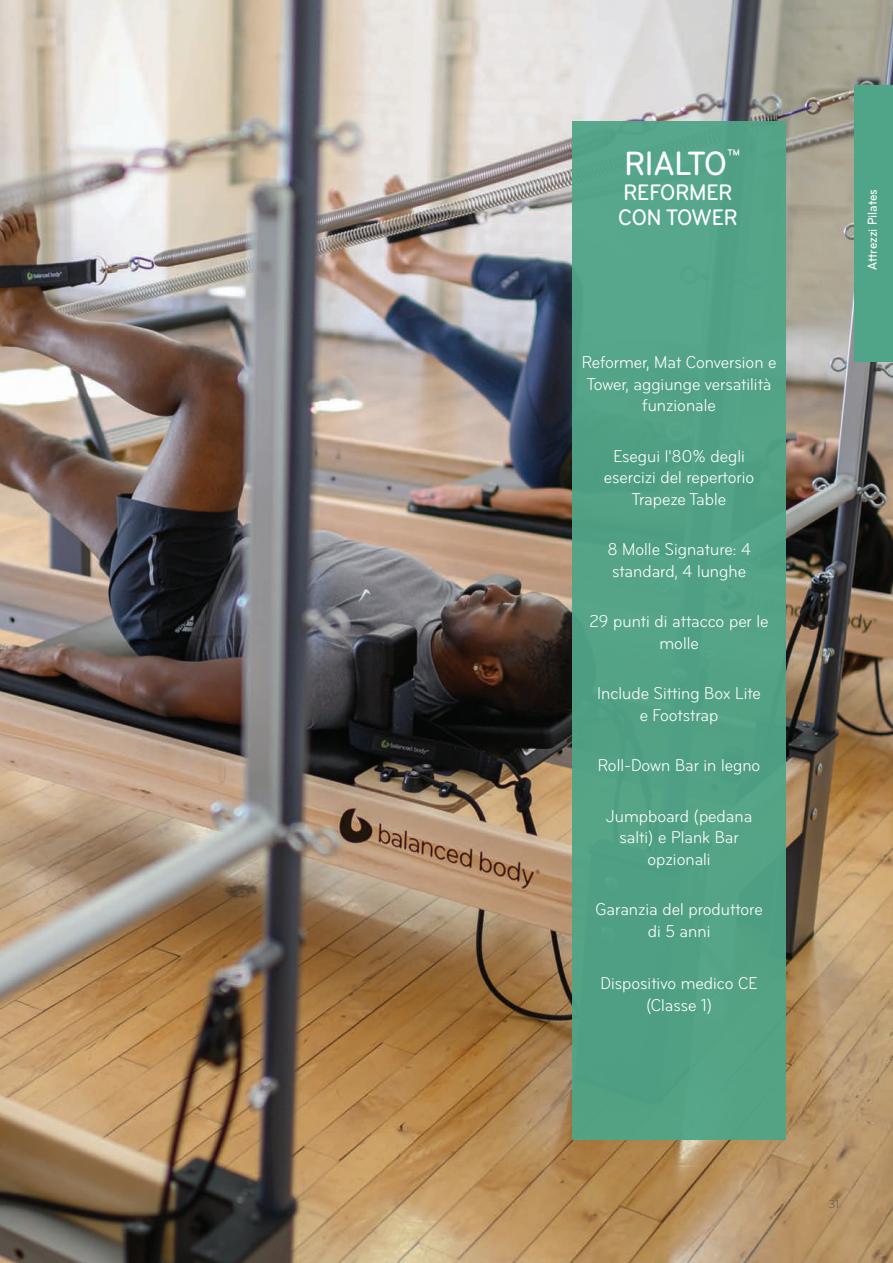
<style>
.page{position:relative;width:893px;height:1263px;background:#fff}
.page>*{position:absolute;margin:0;border:0;box-sizing:border-box;transform-origin:0 0}
.t1{font:500 condensed 35.1px "Bryant";color:#fff}
.t2{font:500 condensed 23.4px/25.3px "Bryant";color:#fff}
.t3{font:condensed 17.85px/21.5px "Bryant";color:#fff;text-align:center}
.t4{font:500 condensed 13.5px "Bryant";color:#fff}
.t5{font:condensed 12px "Bryant";color:#5f5f62}
</style>
<div class="page">
<img style="left:0;top:0;width:893px;height:1263px">
<div style="left:572px;top:121px;width:214px;height:1019px;background:#50a588"></div>
<div style="left:854px;top:85px;width:39px;height:277px;background:#50a588"></div>
<h1 class="t1" style="left:624px;top:142px;width:118px">RIALTO<sup>™</sup></h1>
<h2 class="t2" style="left:618px;top:180px;width:121px">REFORMER<br>CON TOWER</h2>
<p class="t3" style="left:582px;top:352px;width:196px">Reformer, Mat Conversion e<br>Tower, aggiunge versatilità funzionale</p>
<p class="t3" style="left:604px;top:445px;width:152px">Esegui l'80% degli esercizi del repertorio<br>Trapeze Table</p>
<p class="t3" style="left:607px;top:539px;width:145px;text-align:left">8 Molle Signature: 4 standard, 4 lunghe</p>
<p class="t3" style="left:590px;top:611px;width:180px">29 punti di attacco per le molle</p>
<p class="t3" style="left:597px;top:683px;width:165px">Include Sitting Box Lite e Footstrap</p>
<p class="t3" style="left:598px;top:755px;width:164px">Roll-Down Bar in legno</p>
<p class="t3" style="left:606px;top:805px;width:148px">Jumpboard (pedana salti) e Plank Bar opzionali</p>
<p class="t3" style="left:595px;top:899px;width:169px">Garanzia del produttore di 5 anni</p>
<p class="t3" style="left:601px;top:972px;width:158px;line-height:22.6px">Dispositivo medico CE (Classe 1)</p>
<p class="t4" style="left:864px;top:270px;width:82px;rotate:-90deg">Attrezzi Pilates</p>
<p class="t5" style="left:829px;top:1197px;width:12px">31</p>
</div>
